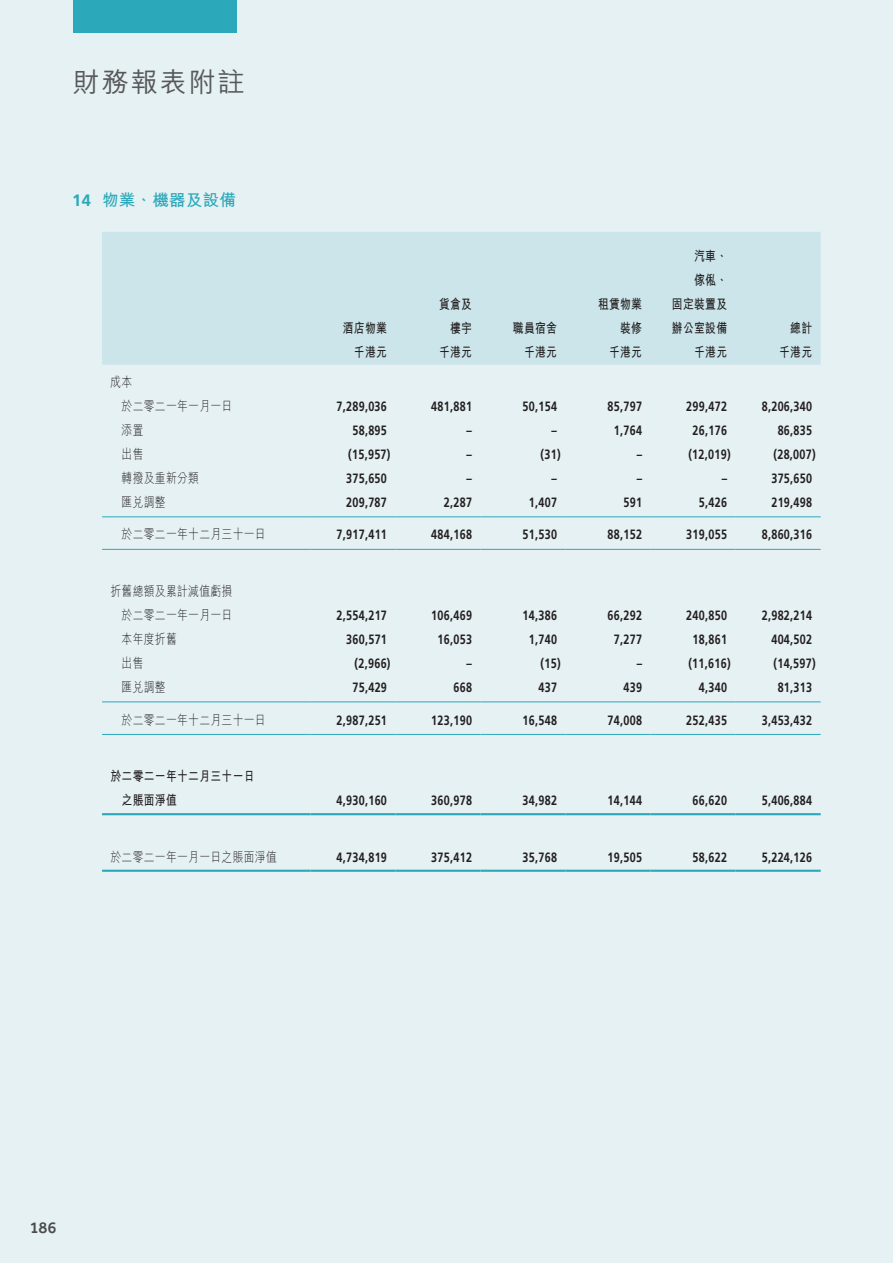
<style>
.page{position:relative;width:893px;height:1263px;background:#e6f1f4}
.page>*{position:absolute;margin:0;border:0;box-sizing:border-box;transform-origin:0 0}
.t1{font:500 27px "M Hei HK";letter-spacing:.075em;color:#57585a}
.t2{font:700 16.5px "M Hei HK";letter-spacing:.02em;color:#2ba8b9}
.t3{font:500 16.5px "Effra";color:#4b4c4d}
.t4{font:700 13.5px "Frutiger LT Std";letter-spacing:.03em;color:#231f20;scale:.8 1}
.t5{font:300 13.5px/24px "M Hei HK";letter-spacing:.03em;color:#231f20;scale:.8 1}
.t6{font:700 13.5px/24px "M Hei HK";letter-spacing:.03em;color:#231f20;text-align:right;scale:.8 1}
.s1{font-family:"Frutiger LT Std"}
</style>
<div class="page">
<div style="left:73px;top:0;width:163px;height:33px;background:#2ba8b9"></div>
<div style="left:102px;top:232px;width:719px;height:133px;background:#cbe5ea"></div>
<hr style="left:102px;top:516px;width:208px;height:1px;background:#2ba8b9">
<hr style="left:310px;top:516px;width:85px;height:1px;background:#2ba8b9">
<hr style="left:395px;top:516px;width:85px;height:1px;background:#2ba8b9">
<hr style="left:480px;top:516px;width:86px;height:1px;background:#2ba8b9">
<hr style="left:566px;top:516px;width:85px;height:1px;background:#2ba8b9">
<hr style="left:651px;top:516px;width:85px;height:1px;background:#2ba8b9">
<hr style="left:736px;top:516px;width:85px;height:1px;background:#2ba8b9">
<hr style="left:102px;top:549px;width:208px;height:1px;background:#2ba8b9">
<hr style="left:310px;top:549px;width:85px;height:1px;background:#2ba8b9">
<hr style="left:395px;top:549px;width:85px;height:1px;background:#2ba8b9">
<hr style="left:480px;top:549px;width:86px;height:1px;background:#2ba8b9">
<hr style="left:566px;top:549px;width:85px;height:1px;background:#2ba8b9">
<hr style="left:651px;top:549px;width:85px;height:1px;background:#2ba8b9">
<hr style="left:736px;top:549px;width:85px;height:1px;background:#2ba8b9">
<hr style="left:102px;top:701px;width:208px;height:1px;background:#2ba8b9">
<hr style="left:310px;top:701px;width:85px;height:1px;background:#2ba8b9">
<hr style="left:395px;top:701px;width:85px;height:1px;background:#2ba8b9">
<hr style="left:480px;top:701px;width:86px;height:1px;background:#2ba8b9">
<hr style="left:566px;top:701px;width:85px;height:1px;background:#2ba8b9">
<hr style="left:651px;top:701px;width:85px;height:1px;background:#2ba8b9">
<hr style="left:736px;top:701px;width:85px;height:1px;background:#2ba8b9">
<hr style="left:102px;top:734px;width:208px;height:1px;background:#2ba8b9">
<hr style="left:310px;top:734px;width:85px;height:1px;background:#2ba8b9">
<hr style="left:395px;top:734px;width:85px;height:1px;background:#2ba8b9">
<hr style="left:480px;top:734px;width:86px;height:1px;background:#2ba8b9">
<hr style="left:566px;top:734px;width:85px;height:1px;background:#2ba8b9">
<hr style="left:651px;top:734px;width:85px;height:1px;background:#2ba8b9">
<hr style="left:736px;top:734px;width:85px;height:1px;background:#2ba8b9">
<hr style="left:102px;top:813px;width:208px;height:2px;background:#2ba8b9">
<hr style="left:310px;top:813px;width:85px;height:2px;background:#2ba8b9">
<hr style="left:395px;top:813px;width:85px;height:2px;background:#2ba8b9">
<hr style="left:480px;top:813px;width:86px;height:2px;background:#2ba8b9">
<hr style="left:566px;top:813px;width:85px;height:2px;background:#2ba8b9">
<hr style="left:651px;top:813px;width:85px;height:2px;background:#2ba8b9">
<hr style="left:736px;top:813px;width:85px;height:2px;background:#2ba8b9">
<hr style="left:102px;top:870px;width:208px;height:2px;background:#2ba8b9">
<hr style="left:310px;top:870px;width:85px;height:2px;background:#2ba8b9">
<hr style="left:395px;top:870px;width:85px;height:2px;background:#2ba8b9">
<hr style="left:480px;top:870px;width:86px;height:2px;background:#2ba8b9">
<hr style="left:566px;top:870px;width:85px;height:2px;background:#2ba8b9">
<hr style="left:651px;top:870px;width:85px;height:2px;background:#2ba8b9">
<hr style="left:736px;top:870px;width:85px;height:2px;background:#2ba8b9">
<h1 class="t1" style="left:73px;top:62px;width:174px">財務報表附註</h1>
<p class="t2" style="left:72px;top:188px;width:165px"><span class="s1">14</span> 物業、機器及設備</p>
<p class="t5" style="left:122px;top:370px;width:140px;text-indent:-11px">成本<br>於二零二一年一月一日</p>
<p class="t6" style="left:343px;top:314px;width:57px">酒店物業</p>
<p class="t6" style="left:439px;top:290px;width:43px">貨倉及樓宇</p>
<p class="t6" style="left:513px;top:314px;width:57px">職員宿舍</p>
<p class="t6" style="left:598px;top:290px;width:57px">租賃物業裝修</p>
<p class="t6" style="left:672px;top:242px;width:71px">汽車、<br>傢俬、<br>固定裝置及辦公室設備</p>
<p class="t6" style="left:790px;top:314px;width:29px">總計</p>
<p class="t6" style="left:354px;top:338px;width:43px">千港元</p>
<p class="t6" style="left:439px;top:338px;width:43px">千港元</p>
<p class="t6" style="left:524px;top:338px;width:43px">千港元</p>
<p class="t6" style="left:609px;top:338px;width:43px">千港元</p>
<p class="t6" style="left:694px;top:338px;width:43px">千港元</p>
<p class="t6" style="left:779px;top:338px;width:43px">千港元</p>
<p class="t4" style="left:336px;top:398px;width:65px">7,289,036</p>
<p class="t4" style="left:431px;top:398px;width:53px">481,881</p>
<p class="t4" style="left:522px;top:398px;width:45px">50,154</p>
<p class="t4" style="left:608px;top:398px;width:45px">85,797</p>
<p class="t4" style="left:686px;top:398px;width:53px">299,472</p>
<p class="t4" style="left:762px;top:398px;width:65px">8,206,340</p>
<p class="t5" style="left:122px;top:418px;width:29px">添置</p>
<p class="t4" style="left:352px;top:422px;width:45px">58,895</p>
<p class="t4" style="left:467px;top:422px;width:8px">–</p>
<p class="t4" style="left:552px;top:422px;width:8px">–</p>
<p class="t4" style="left:614px;top:422px;width:37px">1,764</p>
<p class="t4" style="left:693px;top:422px;width:45px">26,176</p>
<p class="t4" style="left:778px;top:422px;width:45px">86,835</p>
<p class="t5" style="left:122px;top:442px;width:29px">出售</p>
<p class="t4" style="left:348px;top:446px;width:54px">(15,957)</p>
<p class="t4" style="left:467px;top:446px;width:8px">–</p>
<p class="t4" style="left:541px;top:446px;width:27px">(31)</p>
<p class="t4" style="left:637px;top:446px;width:8px">–</p>
<p class="t4" style="left:688px;top:446px;width:54px">(12,019)</p>
<p class="t4" style="left:773px;top:446px;width:54px">(28,007)</p>
<p class="t5" style="left:122px;top:466px;width:98px">轉撥及重新分類</p>
<p class="t4" style="left:346px;top:470px;width:53px">375,650</p>
<p class="t4" style="left:467px;top:470px;width:8px">–</p>
<p class="t4" style="left:552px;top:470px;width:8px">–</p>
<p class="t4" style="left:637px;top:470px;width:8px">–</p>
<p class="t4" style="left:722px;top:470px;width:8px">–</p>
<p class="t4" style="left:771px;top:470px;width:53px">375,650</p>
<p class="t5" style="left:122px;top:490px;width:57px">匯兌調整</p>
<p class="t4" style="left:346px;top:494px;width:53px">209,787</p>
<p class="t4" style="left:444px;top:494px;width:37px">2,287</p>
<p class="t4" style="left:529px;top:494px;width:37px">1,407</p>
<p class="t4" style="left:623px;top:494px;width:25px">591</p>
<p class="t4" style="left:699px;top:494px;width:37px">5,426</p>
<p class="t4" style="left:771px;top:494px;width:53px">219,498</p>
<p class="t5" style="left:122px;top:522px;width:182px">於二零二一年十二月三十一日</p>
<p class="t4" style="left:336px;top:527px;width:65px">7,917,411</p>
<p class="t4" style="left:431px;top:527px;width:53px">484,168</p>
<p class="t4" style="left:522px;top:527px;width:45px">51,530</p>
<p class="t4" style="left:608px;top:527px;width:45px">88,152</p>
<p class="t4" style="left:686px;top:527px;width:53px">319,055</p>
<p class="t4" style="left:762px;top:527px;width:65px">8,860,316</p>
<p class="t5" style="left:111px;top:579px;width:154px;text-align:right">折舊總額及累計減值虧損於二零二一年一月一日</p>
<p class="t4" style="left:336px;top:607px;width:65px">2,554,217</p>
<p class="t4" style="left:431px;top:607px;width:53px">106,469</p>
<p class="t4" style="left:522px;top:607px;width:45px">14,386</p>
<p class="t4" style="left:608px;top:607px;width:45px">66,292</p>
<p class="t4" style="left:686px;top:607px;width:53px">240,850</p>
<p class="t4" style="left:762px;top:607px;width:65px">2,982,214</p>
<p class="t5" style="left:122px;top:627px;width:71px">本年度折舊</p>
<p class="t4" style="left:346px;top:631px;width:53px">360,571</p>
<p class="t4" style="left:437px;top:631px;width:45px">16,053</p>
<p class="t4" style="left:529px;top:631px;width:37px">1,740</p>
<p class="t4" style="left:614px;top:631px;width:37px">7,277</p>
<p class="t4" style="left:693px;top:631px;width:45px">18,861</p>
<p class="t4" style="left:771px;top:631px;width:53px">404,502</p>
<p class="t5" style="left:122px;top:651px;width:29px">出售</p>
<p class="t4" style="left:355px;top:655px;width:47px">(2,966)</p>
<p class="t4" style="left:467px;top:655px;width:8px">–</p>
<p class="t4" style="left:541px;top:655px;width:27px">(15)</p>
<p class="t4" style="left:637px;top:655px;width:8px">–</p>
<p class="t4" style="left:688px;top:655px;width:54px">(11,616)</p>
<p class="t4" style="left:773px;top:655px;width:54px">(14,597)</p>
<p class="t5" style="left:122px;top:675px;width:57px">匯兌調整</p>
<p class="t4" style="left:352px;top:679px;width:45px">75,429</p>
<p class="t4" style="left:453px;top:679px;width:25px">668</p>
<p class="t4" style="left:538px;top:679px;width:25px">437</p>
<p class="t4" style="left:623px;top:679px;width:25px">439</p>
<p class="t4" style="left:699px;top:679px;width:37px">4,340</p>
<p class="t4" style="left:778px;top:679px;width:45px">81,313</p>
<p class="t5" style="left:122px;top:707px;width:182px">於二零二一年十二月三十一日</p>
<p class="t4" style="left:336px;top:712px;width:65px">2,987,251</p>
<p class="t4" style="left:431px;top:712px;width:53px">123,190</p>
<p class="t4" style="left:522px;top:712px;width:45px">16,548</p>
<p class="t4" style="left:608px;top:712px;width:45px">74,008</p>
<p class="t4" style="left:686px;top:712px;width:53px">252,435</p>
<p class="t4" style="left:762px;top:712px;width:65px">3,453,432</p>
<p class="t6" style="left:122px;top:763px;width:168px;text-align:left;text-indent:-11px">於二零二一年十二月三十一日之賬面淨值</p>
<p class="t4" style="left:336px;top:792px;width:65px">4,930,160</p>
<p class="t4" style="left:431px;top:792px;width:53px">360,978</p>
<p class="t4" style="left:522px;top:792px;width:45px">34,982</p>
<p class="t4" style="left:608px;top:792px;width:45px">14,144</p>
<p class="t4" style="left:693px;top:792px;width:45px">66,620</p>
<p class="t4" style="left:762px;top:792px;width:65px">5,406,884</p>
<p class="t5" style="left:111px;top:844px;width:209px">於二零二一年一月一日之賬面淨值</p>
<p class="t4" style="left:336px;top:849px;width:65px">4,734,819</p>
<p class="t4" style="left:431px;top:849px;width:53px">375,412</p>
<p class="t4" style="left:522px;top:849px;width:45px">35,768</p>
<p class="t4" style="left:608px;top:849px;width:45px">19,505</p>
<p class="t4" style="left:693px;top:849px;width:45px">58,622</p>
<p class="t4" style="left:762px;top:849px;width:65px">5,224,126</p>
<p class="t3" style="left:30px;top:1218px;width:28px">186</p>
</div>
